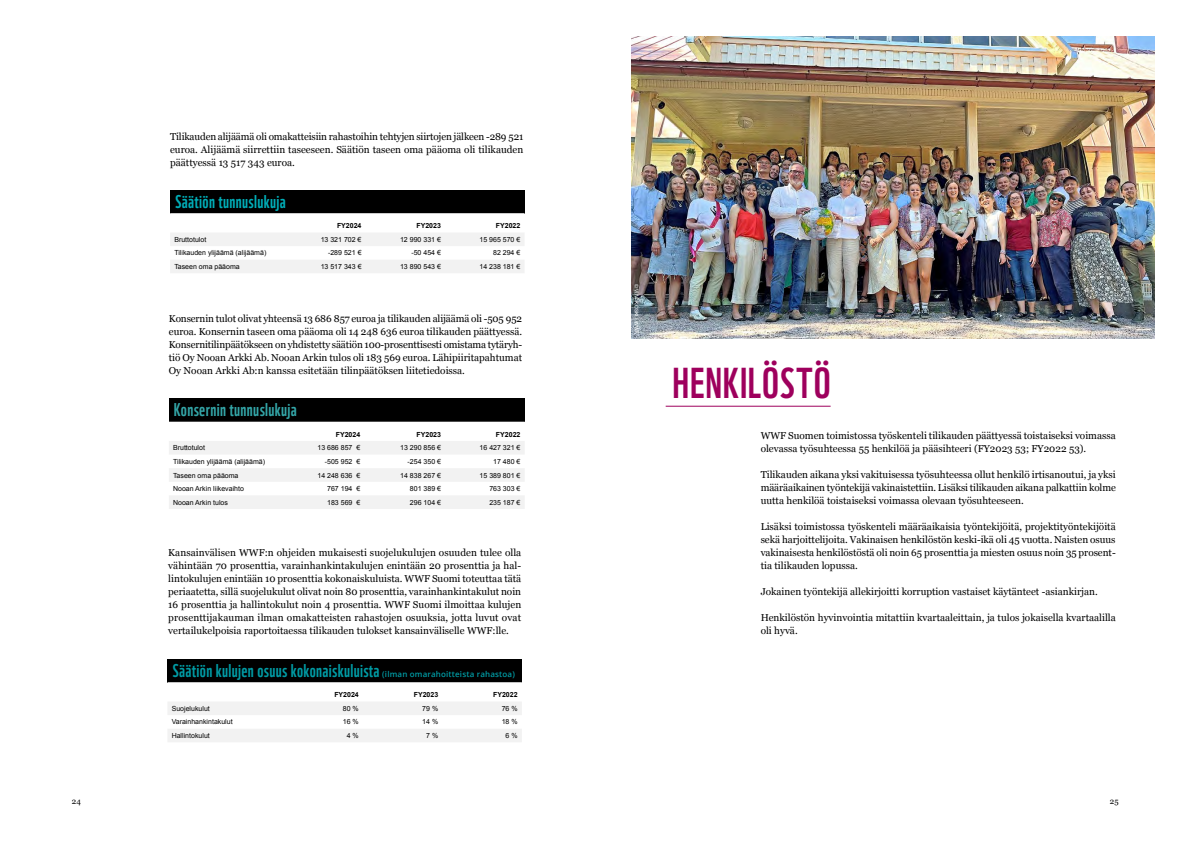
<style>
.page{position:relative;width:1191px;height:842px;background:#fff}
.page>*{position:absolute;margin:0;border:0;box-sizing:border-box;transform-origin:0 0}
.t1{font:42px "WWF";letter-spacing:.02em;color:#9e005d}
.t2{font:18px "WWF";letter-spacing:.02em;color:#009ba4}
.t3{font:18px "WWF";letter-spacing:.02em;color:#33a5a7}
.t4{font:18px "WWF";letter-spacing:.02em;color:#00adb7}
.t5{font:10px/13px "Georgia";color:#000;text-align:justify}
.t6{font:600 8px "Open Sans";letter-spacing:.02em;color:#009ba4}
.t7{font:8px "Georgia";color:#000}
.t8{font:7px "Arial";color:#000}
.t9{font:700 7px "Arial";color:#000}
.t10{font:5px "Arial";letter-spacing:.01em;color:#fff}
</style>
<div class="page">
<img style="left:631px;top:36px;width:524px;height:302px">
<div style="left:167px;top:659px;width:355px;height:23px;background:#000"></div>
<svg style="left:167px;top:682px;width:355px;height:60px"></svg>
<hr style="left:665px;top:406px;width:165px;height:1px;background:#9e005d">
<div style="left:169px;top:398px;width:356px;height:24px;background:#000"></div>
<svg style="left:169px;top:441px;width:355px;height:68px"></svg>
<div style="left:170px;top:190px;width:354px;height:23px;background:#000"></div>
<svg style="left:170px;top:213px;width:354px;height:60px"></svg>
<p class="t5" style="left:170px;top:130px;width:355px">Tilikauden alijäämä oli omakatteisiin rahastoihin tehtyjen siirtojen jälkeen -289 521 euroa. Alijäämä siirrettiin taseeseen. Säätiön taseen oma pääoma oli tilikauden päättyessä 13 517 343 euroa.</p>
<h2 class="t4" style="left:175px;top:187px;width:112px">Säätiön tunnuslukuja</h2>
<p class="t9" style="left:337px;top:221px;width:26px">FY2024</p>
<p class="t9" style="left:416px;top:221px;width:26px">FY2023</p>
<p class="t9" style="left:496px;top:221px;width:26px">FY2022</p>
<p class="t8" style="left:174px;top:235px;width:33px">Bruttotulot</p>
<p class="t8" style="left:321px;top:235px;width:42px">13 321 702 €</p>
<p class="t8" style="left:400px;top:235px;width:42px">12 990 331 €</p>
<p class="t8" style="left:479px;top:235px;width:42px">15 965 570 €</p>
<p class="t8" style="left:174px;top:248px;width:93px">Tilikauden ylijäämä (alijäämä)</p>
<p class="t8" style="left:328px;top:248px;width:35px">-289 521 €</p>
<p class="t8" style="left:411px;top:248px;width:31px">-50 454 €</p>
<p class="t8" style="left:493px;top:248px;width:29px">82 294 €</p>
<p class="t8" style="left:174px;top:262px;width:67px">Taseen oma pääoma</p>
<p class="t8" style="left:321px;top:262px;width:42px">13 517 343 €</p>
<p class="t8" style="left:400px;top:262px;width:42px">13 890 543 €</p>
<p class="t8" style="left:479px;top:262px;width:42px">14 238 181 €</p>
<p class="t5" style="left:169px;top:312px;width:355px">Konsernin tulot olivat yhteensä 13 686 857 euroa ja tilikauden alijäämä oli -505 952 euroa. Konsernin taseen oma pääoma oli 14 248 636 euroa tilikauden päättyessä.<br>Konsernitilinpäätökseen on yhdistetty säätiön 100-prosenttisesti omistama tytäryh&shy;tiö Oy Nooan Arkki Ab. Nooan Arkin tulos oli 183 569 euroa. Lähipiiritapahtumat Oy Nooan Arkki Ab:n kanssa esitetään tilinpäätöksen liitetiedoissa.</p>
<h2 class="t3" style="left:174px;top:396px;width:125px">Konsernin tunnuslukuja</h2>
<p class="t9" style="left:336px;top:430px;width:26px">FY2024</p>
<p class="t9" style="left:416px;top:430px;width:26px">FY2023</p>
<p class="t9" style="left:496px;top:430px;width:26px">FY2022</p>
<p class="t8" style="left:173px;top:443px;width:33px">Bruttotulot</p>
<p class="t8" style="left:317px;top:443px;width:44px">13 686 857 €</p>
<p class="t8" style="left:400px;top:443px;width:42px">13 290 856 €</p>
<p class="t8" style="left:479px;top:443px;width:42px">16 427 321 €</p>
<p class="t8" style="left:173px;top:457px;width:93px">Tilikauden ylijäämä (alijäämä)</p>
<p class="t8" style="left:325px;top:457px;width:37px">-505 952 €</p>
<p class="t8" style="left:407px;top:457px;width:35px">-254 350 €</p>
<p class="t8" style="left:493px;top:457px;width:29px">17 480 €</p>
<p class="t8" style="left:173px;top:470px;width:67px">Taseen oma pääoma</p>
<p class="t8" style="left:317px;top:470px;width:44px">14 248 636 €</p>
<p class="t8" style="left:400px;top:470px;width:42px">14 838 267 €</p>
<p class="t8" style="left:479px;top:470px;width:42px">15 389 801 €</p>
<p class="t8" style="left:173px;top:484px;width:72px">Nooan Arkin liikevaihto</p>
<p class="t8" style="left:327px;top:484px;width:35px">767 194 €</p>
<p class="t8" style="left:410px;top:484px;width:33px">801 389 €</p>
<p class="t8" style="left:489px;top:484px;width:33px">763 303 €</p>
<p class="t8" style="left:173px;top:498px;width:56px">Nooan Arkin tulos</p>
<p class="t8" style="left:327px;top:498px;width:35px">183 569 €</p>
<p class="t8" style="left:410px;top:498px;width:33px">296 104 €</p>
<p class="t8" style="left:489px;top:498px;width:33px">235 187 €</p>
<p class="t5" style="left:168px;top:546px;width:354px">Kansainvälisen WWF:n ohjeiden mukaisesti suojelukulujen osuuden tulee olla vähintään 70 prosenttia, varainhankintakulujen enintään 20 prosenttia ja hal&shy;lintokulujen enintään 10 prosenttia kokonaiskuluista. WWF Suomi toteuttaa tätä periaatetta, sillä suojelukulut olivat noin 80 prosenttia, varainhankintakulut noin 16 prosenttia ja hallintokulut noin 4 prosenttia. WWF Suomi ilmoittaa kulujen prosenttijakauman ilman omakatteisten rahastojen osuuksia, jotta luvut ovat vertailukelpoisia raportoitaessa tilikauden tulokset kansainväliselle WWF:lle.</p>
<h2 class="t2" style="left:172px;top:656px;width:209px">Säätiön kulujen osuus kokonaiskuluista</h2>
<p class="t6" style="left:382px;top:668px;width:134px">(ilman omarahoitteista rahastoa)</p>
<p class="t9" style="left:334px;top:690px;width:26px">FY2024</p>
<p class="t9" style="left:414px;top:690px;width:26px">FY2023</p>
<p class="t9" style="left:493px;top:690px;width:26px">FY2022</p>
<p class="t8" style="left:172px;top:704px;width:40px">Suojelukulut</p>
<p class="t8" style="left:343px;top:704px;width:17px">80 %</p>
<p class="t8" style="left:422px;top:704px;width:17px">79 %</p>
<p class="t8" style="left:502px;top:704px;width:17px">76 %</p>
<p class="t8" style="left:172px;top:717px;width:62px">Varainhankintakulut</p>
<p class="t8" style="left:343px;top:717px;width:17px">16 %</p>
<p class="t8" style="left:422px;top:717px;width:17px">14 %</p>
<p class="t8" style="left:502px;top:717px;width:17px">18 %</p>
<p class="t8" style="left:172px;top:731px;width:40px">Hallintokulut</p>
<p class="t8" style="left:347px;top:731px;width:14px">4 %</p>
<p class="t8" style="left:426px;top:731px;width:14px">7 %</p>
<p class="t8" style="left:505px;top:731px;width:14px">6 %</p>
<p class="t10" style="left:640px;top:284px;width:52px;rotate:90deg">© VIIVI KOSKI / WWF</p>
<h1 class="t1" style="left:672px;top:350px;width:159px">HENKILÖSTÖ</h1>
<p class="t5" style="left:760px;top:429px;width:357px">WWF Suomen toimistossa työskenteli tilikauden päättyessä toistaiseksi voimassa olevassa työsuhteessa 55 henkilöä ja pääsihteeri (FY2023 53; FY2022 53).</p>
<p class="t5" style="left:760px;top:468px;width:357px">Tilikauden aikana yksi vakituisessa työsuhteessa ollut henkilö irtisanoutui, ja yksi määräaikainen työntekijä vakinaistettiin. Lisäksi tilikauden aikana palkattiin kolme uutta henkilöä toistaiseksi voimassa olevaan työsuhteeseen.</p>
<p class="t5" style="left:760px;top:520px;width:357px">Lisäksi toimistossa työskenteli määräaikaisia työntekijöitä, projektityöntekijöitä sekä harjoittelijoita. Vakinaisen henkilöstön keski-ikä oli 45 vuotta. Naisten osuus vakinaisesta henkilöstöstä oli noin 65 prosenttia ja miesten osuus noin 35 prosent&shy;tia tilikauden lopussa.</p>
<p class="t5" style="left:760px;top:585px;width:338px">Jokainen työntekijä allekirjoitti korruption vastaiset käytänteet -asiankirjan.</p>
<p class="t5" style="left:760px;top:611px;width:357px">Henkilöstön hyvinvointia mitattiin kvartaaleittain, ja tulos jokaisella kvartaalilla oli hyvä.</p>
<p class="t7" style="left:72px;top:795px;width:10px">24</p>
<p class="t7" style="left:1110px;top:795px;width:10px">25</p>
</div>
